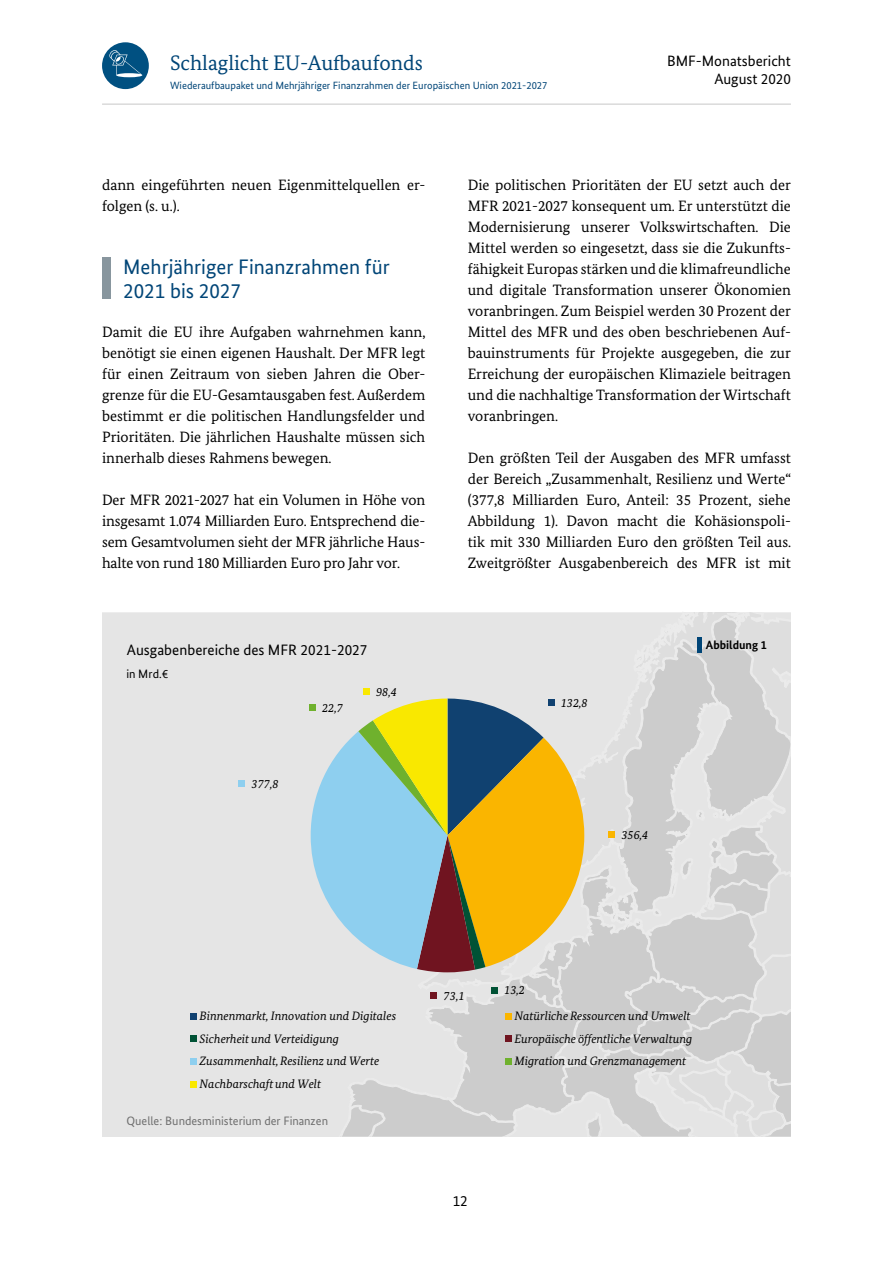
<style>
.page{position:relative;width:893px;height:1263px;background:#fff}
.page>*{position:absolute;margin:0;border:0;box-sizing:border-box;transform-origin:0 0}
.Überschrift_dritte_E{font:21px/24px "Bundes Sans";color:#004577}
.t1{font:21px "Bundes Serif";color:#004577}
.t2{font:15.15px "Bundes Sans";color:#000}
.Zweispaltiger_Fließt{font:15px/21px "Bundes Serif";color:#000;text-align:justify}
.t3{font:15px/18px "Bundes Sans";color:#000;text-align:right}
.t4{font:italic 12.15px "Bundes Serif";letter-spacing:.005em;color:#000}
.t5{font:12.15px "Bundes Sans";color:#6f6f6f}
.t6{font:12.15px "Bundes Sans";color:#000}
.t7{font:700 12px "Bundes Sans";color:#000}
.t8{font:10.5px "Bundes Sans";color:#004577}
</style>
<div class="page">
<hr style="left:102px;top:103px;width:689px;height:2px;background:#dadada">
<div style="left:102px;top:257px;width:9px;height:42px;background:#88969e"></div>
<div style="left:102px;top:42px;width:47px;height:47px;background:#005081;border-radius:50%"></div>
<svg style="left:109px;top:50px;width:33px;height:27px"></svg>
<div style="left:102px;top:613px;width:209px;height:523px;background:#e5e5e5"></div>
<svg style="left:311px;top:612px;width:480px;height:524px;background:#cecfbf"></svg>
<div style="left:548px;top:699px;width:6px;height:7px;background:#104170"></div>
<div style="left:608px;top:831px;width:7px;height:6px;background:#fab500"></div>
<div style="left:491px;top:987px;width:7px;height:6px;background:#005235"></div>
<div style="left:430px;top:992px;width:7px;height:7px;background:#701420"></div>
<div style="left:239px;top:780px;width:6px;height:7px;background:#8ecfef"></div>
<div style="left:309px;top:704px;width:6px;height:7px;background:#6fb12d"></div>
<div style="left:363px;top:688px;width:7px;height:7px;background:#f9e800"></div>
<div style="left:190px;top:1013px;width:7px;height:7px;background:#104170"></div>
<div style="left:505px;top:1013px;width:7px;height:7px;background:#fab500"></div>
<div style="left:190px;top:1036px;width:7px;height:6px;background:#005235"></div>
<div style="left:505px;top:1036px;width:7px;height:6px;background:#701420"></div>
<div style="left:190px;top:1058px;width:7px;height:7px;background:#8ecfef"></div>
<div style="left:505px;top:1058px;width:7px;height:7px;background:#6fb12d"></div>
<div style="left:190px;top:1081px;width:7px;height:6px;background:#f9e800"></div>
<div style="left:697px;top:637px;width:5px;height:15px;background:#004577"></div>
<h1 class="t1" style="left:170px;top:50px;width:254px">Schlaglicht EU-Aufbaufonds</h1>
<p class="t3" style="left:667px;top:51px;width:125px">BMF-Monatsbericht<br>August 2020</p>
<p class="t8" style="left:170px;top:79px;width:379px">Wiederaufbaupaket und Mehrjähriger Finanzrahmen der Europäischen Union 2021-2027</p>
<p class="Zweispaltiger_Fließt" style="left:102px;top:174px;width:325px">dann eingeführten neuen Eigenmittelquellen er&shy;folgen (s. u.).</p>
<h4 class="Überschrift_dritte_E" style="left:123px;top:254px;width:268px">Mehrjähriger Finanzrahmen für<br>2021 bis 2027</h4>
<p class="Zweispaltiger_Fließt" style="left:102px;top:321px;width:325px">Damit die EU ihre Aufgaben wahrnehmen kann, benötigt sie einen eigenen Haushalt. Der MFR legt für einen Zeitraum von sieben Jahren die Ober&shy;grenze für die EU-Gesamtausgaben fest. Außerdem bestimmt er die politischen Handlungsfelder und Prioritäten. Die jährlichen Haushalte müssen sich innerhalb dieses Rahmens bewegen.</p>
<p class="Zweispaltiger_Fließt" style="left:102px;top:489px;width:325px">Der MFR 2021-2027 hat ein Volumen in Höhe von insgesamt 1.074 Milliarden Euro. Entsprechend die&shy;sem Gesamtvolumen sieht der MFR jährliche Haus&shy;halte von rund 180 Milliarden Euro pro Jahr vor.</p>
<p class="t2" style="left:127px;top:641px;width:242px">Ausgabenbereiche des MFR 2021-2027</p>
<p class="t6" style="left:126px;top:666px;width:43px">in Mrd.€</p>
<p class="t4" style="left:322px;top:700px;width:22px">22,7</p>
<p class="t4" style="left:376px;top:684px;width:22px">98,4</p>
<p class="t4" style="left:252px;top:776px;width:28px">377,8</p>
<p class="Zweispaltiger_Fließt" style="left:468px;top:174px;width:325px">Die politischen Prioritäten der EU setzt auch der MFR 2021-2027 konsequent um. Er unterstützt die Modernisierung unserer Volkswirtschaften. Die Mittel werden so eingesetzt, dass sie die Zukunfts&shy;fähigkeit Europas stärken und die klimafreundliche und digitale Transformation unserer Ökonomien voranbringen. Zum Beispiel werden 30 Prozent der Mittel des MFR und des oben beschriebenen Auf&shy;bauinstruments für Projekte ausgegeben, die zur Erreichung der europäischen Klimaziele beitragen und die nachhaltige Transformation der Wirtschaft voranbringen.</p>
<p class="Zweispaltiger_Fließt" style="left:468px;top:447px;width:325px">Den größten Teil der Ausgaben des MFR umfasst der Bereich „Zusammenhalt, Resilienz und Werte“ (377,8 Milliarden Euro, Anteil: 35 Prozent, siehe Abbildung 1). Davon macht die Kohäsionspoli&shy;tik mit 330 Milliarden Euro den größten Teil aus.<br>Zweitgrößter Ausgabenbereich des MFR ist mit</p>
<p class="t4" style="left:561px;top:695px;width:28px">132,8</p>
<p class="t4" style="left:621px;top:827px;width:28px">356,4</p>
<p class="t7" style="left:706px;top:637px;width:62px">Abbildung 1</p>
<p class="t4" style="left:444px;top:988px;width:22px">73,1</p>
<p class="t4" style="left:504px;top:983px;width:22px">13,2</p>
<p class="t4" style="left:200px;top:1008px;width:198px">Binnenmarkt, Innovation und Digitales</p>
<p class="t4" style="left:514px;top:1008px;width:178px">Natürliche Ressourcen und Umwelt</p>
<p class="t4" style="left:200px;top:1031px;width:141px">Sicherheit und Verteidigung</p>
<p class="t4" style="left:514px;top:1031px;width:179px">Europäische öffentliche Verwaltung</p>
<p class="t4" style="left:200px;top:1054px;width:181px">Zusammenhalt, Resilienz und Werte</p>
<p class="t4" style="left:514px;top:1054px;width:173px">Migration und Grenzmanagement</p>
<p class="t4" style="left:200px;top:1076px;width:123px">Nachbarschaft und Welt</p>
<p class="t5" style="left:126px;top:1113px;width:203px">Quelle: Bundesministerium der Finanzen</p>
<p class="t3" style="left:453px;top:1192px;width:16px">12</p>
</div>
